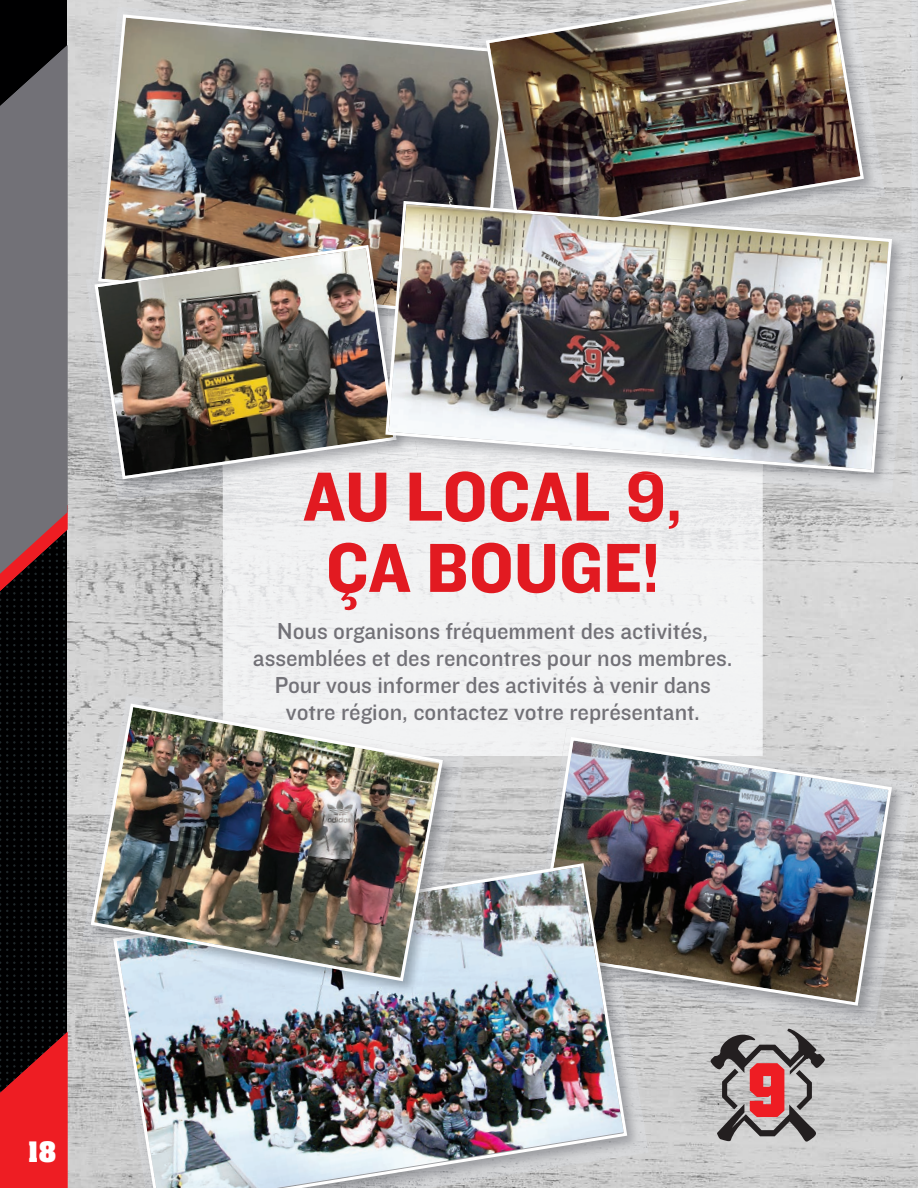
<style>
.page{position:relative;width:918px;height:1188px;background:#fff}
.page>*{position:absolute;margin:0;border:0;box-sizing:border-box;transform-origin:0 0}
.t1{font:72px/71.2px "Knockout HTF51 Middleweight";color:#e21a21;text-align:center}
.t2{font:24px/27px "Knockout HTF31 Junior Middlewt";color:#727177;text-align:center}
.t3{font:700 24px "Aachen";color:#fff}
</style>
<div class="page">
<img style="left:68px;top:0;width:850px;height:1188px">
<img style="left:912px;top:0;width:6px;height:501px">
<img style="left:917px;top:0;width:1px;height:481px">
<div style="left:0;top:0;width:68px;height:133px;background:#000001"></div>
<svg style="left:0;top:3px;width:68px;height:1185px;background:#4a3135"></svg>
<img style="left:92px;top:7px;width:385px;height:271px">
<img style="left:97px;top:13px;width:380px;height:230px">
<img style="left:477px;top:0;width:408px;height:199px">
<img style="left:478px;top:40px;width:6px;height:153px">
<img style="left:479px;top:48px;width:5px;height:111px">
<img style="left:480px;top:51px;width:4px;height:97px">
<img style="left:484px;top:0;width:382px;height:199px">
<img style="left:223px;top:486px;width:540px;height:270px">
<img style="left:649px;top:756px;width:264px;height:271px">
<img style="left:562px;top:728px;width:181px;height:7px">
<img style="left:535px;top:735px;width:359px;height:272px">
<svg style="left:711px;top:1029px;width:115px;height:113px;background:#a3898a"></svg>
<img style="left:106px;top:864px;width:543px;height:324px">
<img style="left:540px;top:855px;width:79px;height:6px">
<img style="left:111px;top:861px;width:518px;height:327px">
<img style="left:82px;top:695px;width:382px;height:251px">
<img style="left:445px;top:712px;width:19px;height:44px">
<img style="left:117px;top:983px;width:323px;height:20px">
<img style="left:89px;top:702px;width:356px;height:281px">
<img style="left:86px;top:279px;width:309px;height:222px">
<img style="left:102px;top:236px;width:282px;height:7px">
<img style="left:223px;top:474px;width:176px;height:12px">
<img style="left:93px;top:243px;width:305px;height:238px">
<img style="left:399px;top:220px;width:513px;height:273px">
<img style="left:392px;top:193px;width:99px;height:6px">
<div style="left:414px;top:474px;width:349px;height:9px;background:#efeff0"></div>
<img style="left:636px;top:474px;width:21px;height:1px">
<img style="left:378px;top:432px;width:6px;height:24px">
<img style="left:379px;top:360px;width:5px;height:82px">
<img style="left:379px;top:374px;width:5px;height:65px">
<img style="left:384px;top:199px;width:510px;height:275px">
<p class="t3" style="left:28px;top:1134px;width:30px">18</p>
<h1 class="t1" style="left:303px;top:467px;width:380px">AU LOCAL 9,<br>ÇA BOUGE!</h1>
<p class="t2" style="left:253px;top:620px;width:481px">Nous organisons fréquemment des activités, assemblées et des rencontres pour nos membres.<br>Pour vous informer des activités à venir dans votre région, contactez votre représentant.</p>
</div>
